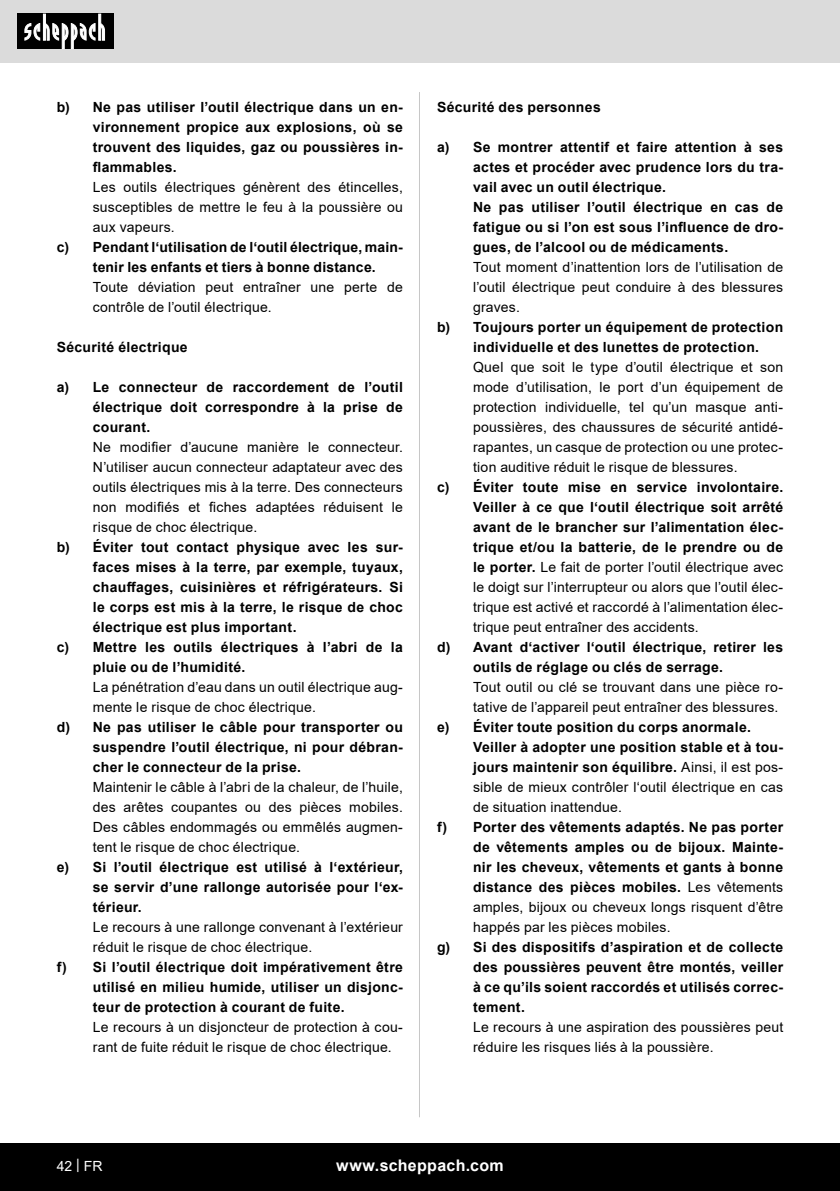
<style>
.page{position:relative;width:840px;height:1191px;background:#fff}
.page>*{position:absolute;margin:0;border:0;box-sizing:border-box;transform-origin:0 0}
.t1{font:700 16px "Arial";letter-spacing:.02em;color:#fff}
.t2{font:700 14px/20px "Arial";letter-spacing:.02em;color:#000;text-align:justify}
.t3{font:14px/20px "Arial";letter-spacing:.015em;color:#000;text-align:justify}
.t4{font:14px "Arial";color:#fff}
.s1{font-weight:400}
.s2{font-weight:700}
</style>
<div class="page">
<div style="left:0;top:0;width:839px;height:63px;background:#dbdbdb"></div>
<div style="left:0;top:1143px;width:839px;height:48px;background:#000"></div>
<div style="left:17px;top:14px;width:96px;height:35px;background:#000"></div>
<svg style="left:24px;top:13px;width:81px;height:36px"></svg>
<hr style="left:419px;top:92px;width:1px;height:1025px;background:#c7c7c7">
<p class="t2" style="left:93px;top:97px;width:311px;text-indent:-36px">b) Ne pas utiliser l’outil électrique dans un en&shy;vironnement propice aux explosions, où se trouvent des liquides, gaz ou poussières in&shy;flammables.</p>
<p class="t3" style="left:93px;top:177px;width:311px">Les outils électriques génèrent des étincelles, susceptibles de mettre le feu à la poussière ou aux vapeurs.</p>
<p class="t2" style="left:93px;top:237px;width:311px;text-indent:-36px">c) Pendant l‘utilisation de l‘outil électrique, main&shy;tenir les enfants et tiers à bonne distance.</p>
<p class="t3" style="left:93px;top:277px;width:311px">Toute déviation peut entraîner une perte de contrôle de l’outil électrique.</p>
<p class="t2" style="left:57px;top:337px;width:132px">Sécurité électrique</p>
<p class="t2" style="left:93px;top:377px;width:311px;text-indent:-36px">a) Le connecteur de raccordement de l’outil électrique doit correspondre à la prise de courant.</p>
<p class="t3" style="left:93px;top:437px;width:311px">Ne modifier d’aucune manière le connecteur.<br>N’utiliser aucun connecteur adaptateur avec des outils électriques mis à la terre. Des connecteurs non modifiés et fiches adaptées réduisent le risque de choc électrique.</p>
<p class="t2" style="left:93px;top:537px;width:311px;text-indent:-36px">b) Éviter tout contact physique avec les sur&shy;faces mises à la terre, par exemple, tuyaux, chauffages, cuisinières et réfrigérateurs. Si le corps est mis à la terre, le risque de choc électrique est plus important.</p>
<p class="t2" style="left:93px;top:637px;width:311px;text-indent:-36px">c) Mettre les outils électriques à l’abri de la pluie ou de l’humidité.</p>
<p class="t3" style="left:93px;top:677px;width:311px">La pénétration d’eau dans un outil électrique aug&shy;mente le risque de choc électrique.</p>
<p class="t2" style="left:93px;top:717px;width:311px;text-indent:-36px">d) Ne pas utiliser le câble pour transporter ou suspendre l’outil électrique, ni pour débran&shy;cher le connecteur de la prise.</p>
<p class="t3" style="left:93px;top:777px;width:311px">Maintenir le câble à l’abri de la chaleur, de l’huile, des arêtes coupantes ou des pièces mobiles.<br>Des câbles endommagés ou emmêlés augmen&shy;tent le risque de choc électrique.</p>
<p class="t2" style="left:93px;top:857px;width:311px;text-indent:-36px">e) Si l’outil électrique est utilisé à l‘extérieur, se servir d’une rallonge autorisée pour l‘ex&shy;térieur.</p>
<p class="t3" style="left:93px;top:917px;width:311px">Le recours à une rallonge convenant à l’extérieur réduit le risque de choc électrique.</p>
<p class="t2" style="left:93px;top:957px;width:311px;text-indent:-36px">f) Si l’outil électrique doit impérativement être utilisé en milieu humide, utiliser un disjonc&shy;teur de protection à courant de fuite.</p>
<p class="t3" style="left:93px;top:1017px;width:311px">Le recours à un disjoncteur de protection à cou&shy;rant de fuite réduit le risque de choc électrique.</p>
<p class="t2" style="left:437px;top:97px;width:165px">Sécurité des personnes</p>
<p class="t2" style="left:473px;top:137px;width:311px;text-align:left;text-indent:-36px">a) Se montrer attentif et faire attention à ses actes et procéder avec prudence lors du tra&shy;vail avec un outil électrique.<br>Ne pas utiliser l’outil électrique en cas de fatigue ou si l’on est sous l’influence de dro&shy;gues, de l’alcool ou de médicaments.</p>
<p class="t3" style="left:473px;top:257px;width:311px">Tout moment d’inattention lors de l’utilisation de l’outil électrique peut conduire à des blessures graves.</p>
<p class="t2" style="left:473px;top:317px;width:311px;text-indent:-36px">b) Toujours porter un équipement de protection individuelle et des lunettes de protection.</p>
<p class="t3" style="left:473px;top:357px;width:311px">Quel que soit le type d’outil électrique et son mode d’utilisation, le port d’un équipement de protection individuelle, tel qu’un masque anti&shy;poussières, des chaussures de sécurité antidé&shy;rapantes, un casque de protection ou une protec&shy;tion auditive réduit le risque de blessures.</p>
<p class="t2" style="left:473px;top:477px;width:311px;text-indent:-36px">c) Éviter toute mise en service involontaire.<br>Veiller à ce que l‘outil électrique soit arrêté avant de le brancher sur l’alimentation élec&shy;trique et/ou la batterie, de le prendre ou de le porter. <span class="s1">Le fait de porter l’outil électrique avec le doigt sur l’interrupteur ou alors que l’outil élec&shy;trique est activé et raccordé à l’alimentation élec&shy;trique peut entraîner des accidents.</span></p>
<p class="t2" style="left:473px;top:637px;width:311px;text-indent:-36px">d) Avant d‘activer l‘outil électrique, retirer les outils de réglage ou clés de serrage.</p>
<p class="t3" style="left:473px;top:677px;width:311px">Tout outil ou clé se trouvant dans une pièce ro&shy;tative de l’appareil peut entraîner des blessures.</p>
<p class="t2" style="left:437px;top:717px;width:315px">e) Éviter toute position du corps anormale.</p>
<p class="t3" style="left:473px;top:737px;width:311px"><span class="s2">Veiller à adopter une position stable et à tou&shy;jours maintenir son équilibre.</span> Ainsi, il est pos&shy;sible de mieux contrôler l‘outil électrique en cas de situation inattendue.</p>
<p class="t2" style="left:473px;top:817px;width:311px;text-indent:-36px">f) Porter des vêtements adaptés. Ne pas porter de vêtements amples ou de bijoux. Mainte&shy;nir les cheveux, vêtements et gants à bonne distance des pièces mobiles. <span class="s1">Les vêtements amples, bijoux ou cheveux longs risquent d’être happés par les pièces mobiles.</span></p>
<p class="t2" style="left:473px;top:937px;width:311px;text-indent:-36px">g) Si des dispositifs d’aspiration et de collecte des poussières peuvent être montés, veiller à ce qu’ils soient raccordés et utilisés correc&shy;tement.</p>
<p class="t3" style="left:473px;top:1017px;width:311px">Le recours à une aspiration des poussières peut réduire les risques liés à la poussière.</p>
<p class="t4" style="left:57px;top:1156px;width:47px">42 | FR</p>
<p class="t1" style="left:336px;top:1154px;width:169px">www.scheppach.com</p>
</div>
